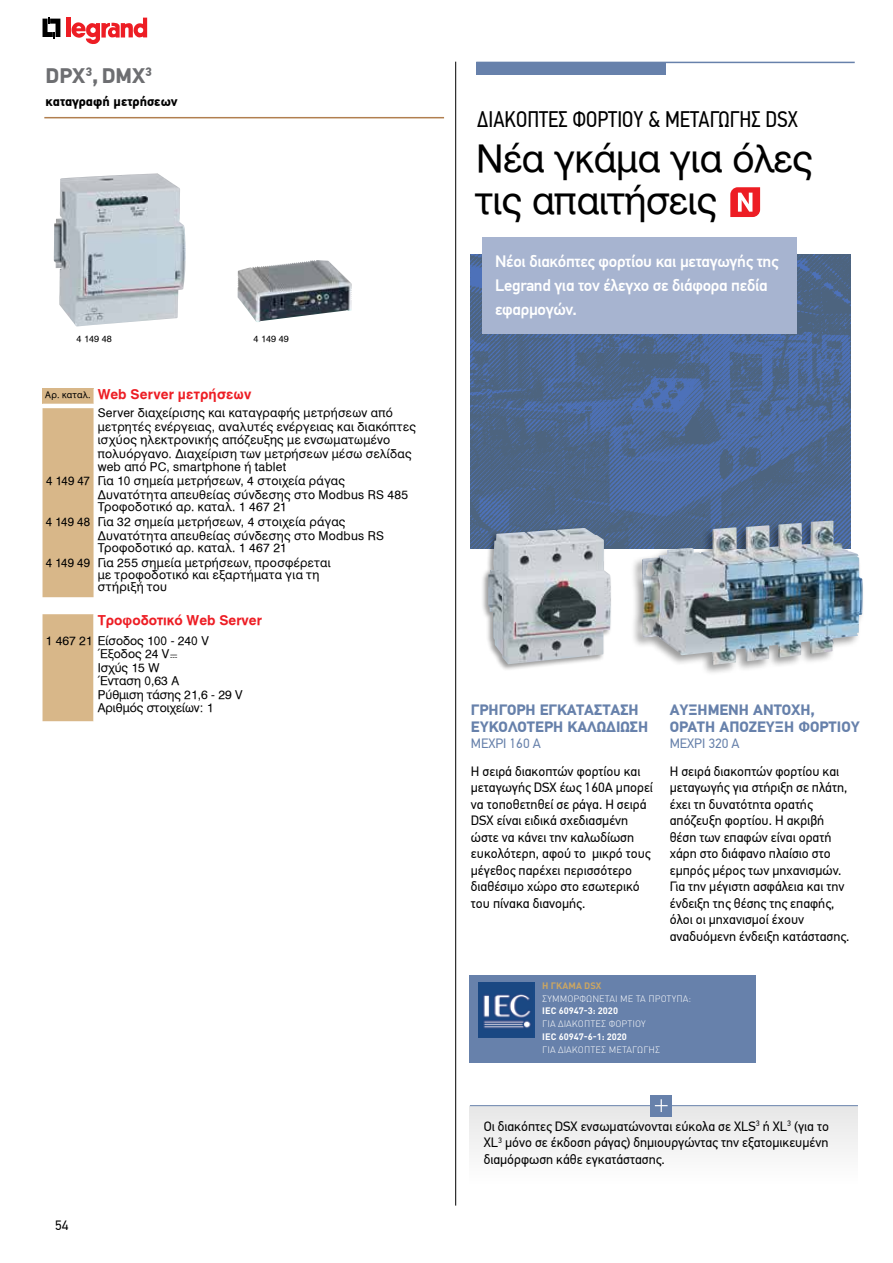
<style>
.page{position:relative;width:893px;height:1263px;background:#fff}
.page>*{position:absolute;margin:0;border:0;box-sizing:border-box;transform-origin:0 0}
.t1{font:37.5px/42px "UB Helvetica Normal";letter-spacing:-.01em;color:#000}
.t2{font:22.5px "PF Din Text Cond Pro";color:#000}
.t3{font:700 21px "PF Din Text Pro";color:#6d6e71}
.t4{font:500 16.5px/24px "PF Din Text Pro";letter-spacing:-.02em;color:#fff}
.t5{font:700 15px/16.5px "PF Din Text Pro";color:#6781ab}
.t6{font:13.5px/16.5px "PF Din Text Pro";color:#000}
.t7{font:13.5px "UB Helvetica Bold";color:#ed1d24}
.t8{font:700 13.5px "PF Din Text Pro";color:#000}
.t9{font:13.5px "PF Din Text Pro";color:#6781ab}
.t10{font:12px/15.3px "UB Helvetica Normal";letter-spacing:.025em;color:#000;text-align:center}
.t11{font:12px/12px "UB Helvetica Normal";letter-spacing:.025em;color:#000;scale:.95 1}
.t12{font:12px/13.5px "UB Helvetica Normal";color:#000}
.t13{font:300 9.3px "DIN Pro";letter-spacing:.01em;color:#fff}
.t14{font:700 9.3px "DIN Pro";color:#fff}
.t15{font:700 9.3px "DIN Pro";letter-spacing:.01em;color:#cba662}
.t16{font:9px "UB Helvetica Normal";color:#000}
.s1{font-family:"UB Helvetica Normal";font-size:9px;color:#000}
.s2{font-family:"Legrand 2007"}
</style>
<div class="page">
<hr style="left:67px;top:18px;width:4px;height:19px;background:#ed1d24">
<svg style="left:43px;top:17px;width:17px;height:22px"></svg>
<svg style="left:71px;top:18px;width:76px;height:26px"></svg>
<img style="left:470px;top:254px;width:380px;height:295px">
<div style="left:482px;top:237px;width:315px;height:97px;background:#a7b4d0"></div>
<svg style="left:730px;top:187px;width:30px;height:30px"></svg>
<hr style="left:44px;top:117px;width:400px;height:1px;background:#b17f4f">
<div style="left:43px;top:389px;width:51px;height:15px;background:#d8b789"></div>
<div style="left:43px;top:408px;width:51px;height:189px;background:#d8b789"></div>
<div style="left:43px;top:614px;width:51px;height:107px;background:#d8b789"></div>
<img style="left:54px;top:173px;width:132px;height:154px">
<img style="left:253px;top:260px;width:64px;height:8px">
<div style="left:476px;top:63px;width:189px;height:12px;background:#6781ab"></div>
<hr style="left:455px;top:62px;width:1px;height:1143px;background:#000">
<div style="left:480px;top:527px;width:132px;height:145px;background:#000;opacity:.4"></div>
<img style="left:488px;top:528px;width:123px;height:136px">
<div style="left:470px;top:975px;width:286px;height:87px;background:#6781ab"></div>
<img style="left:478px;top:982px;width:56px;height:56px">
<hr style="left:476px;top:62px;width:379px;height:1px;background:#6781ab">
<div style="left:470px;top:1106px;width:388px;height:80px;background:#f3f3f3"></div>
<hr style="left:470px;top:1105px;width:388px;height:1px;background:#6781ab">
<div style="left:651px;top:1095px;width:21px;height:21px;background:#6781ab"></div>
<svg style="left:655px;top:1099px;width:13px;height:13px"></svg>
<div style="left:630px;top:518px;width:235px;height:158px;background:#000;opacity:.4"></div>
<img style="left:642px;top:521px;width:221px;height:144px">
<h3 class="t3" style="left:46px;top:63px;width:108px">DPX<sup>3</sup>, DMX<sup>3</sup></h3>
<p class="t8" style="left:46px;top:93px;width:134px">καταγραφή μετρήσεων</p>
<p class="t16" style="left:76px;top:334px;width:37px">4 149 48</p>
<p class="t16" style="left:254px;top:334px;width:37px">4 149 49</p>
<p class="t7" style="left:45px;top:386px;width:208px"><span class="s1">Αρ. καταλ.</span> Web Server μετρήσεων</p>
<p class="t10" style="left:98px;top:406px;width:297px">Server διαχείρισης και καταγραφής μετρήσεων από</p>
<p class="t10" style="left:98px;top:419px;width:320px">μετρητές ενέργειας, αναλυτές ενέργειας και διακόπτες</p>
<p class="t10" style="left:98px;top:433px;width:294px">ισχύος ηλεκτρονικής απόζευξης με ενσωματωμένο</p>
<p class="t10" style="left:98px;top:446px;width:315px">πολυόργανο. Διαχείριση των μετρήσεων μέσω σελίδας</p>
<p class="t10" style="left:98px;top:460px;width:190px">web από PC, smartphone ή tablet</p>
<p class="t11" style="left:46px;top:475px;width:316px">4 149 47 Για 10 σημεία μετρήσεων, 4 στοιχεία ράγας</p>
<p class="t10" style="left:98px;top:487px;width:312px">Δυνατότητα απευθείας σύνδεσης στο Modbus RS 485</p>
<p class="t10" style="left:46px;top:499px;width:301px">Τροφοδοτικό αρ. καταλ. 1 467 21<br>4 149 48 Για 32 σημεία μετρήσεων, 4 στοιχεία ράγας</p>
<p class="t10" style="left:98px;top:530px;width:288px;line-height:12px;text-align:left">Δυνατότητα απευθείας σύνδεσης στο Modbus RS<br>Τροφοδοτικό αρ. καταλ. 1 467 21</p>
<p class="t11" style="left:98px;top:557px;width:247px;text-indent:-52px">4 149 49 Για 255 σημεία μετρήσεων, προσφέρεται με τροφοδοτικό και εξαρτήματα για τη στήριξή του</p>
<p class="t7" style="left:98px;top:613px;width:166px">Τροφοδοτικό Web Server</p>
<p class="t12" style="left:98px;top:634px;width:146px;text-indent:-52px">1 467 21 Είσοδος 100 - 240 V<br>Έξοδος 24 V<span class="s2">=<br></span>Ισχύς 15 W<br>Ένταση 0,63 Α<br>Ρύθμιση τάσης 21,6 - 29 V<br>Αριθμός στοιχείων: 1</p>
<p class="t6" style="left:55px;top:1218px;width:15px">54</p>
<h2 class="t2" style="left:477px;top:106px;width:322px">ΔΙΑΚΌΠΤΕΣ ΦΟΡΤΊΟΥ &amp; ΜΕΤΑΓΩΓΉΣ DSX</h2>
<h1 class="t1" style="left:476px;top:138px;width:338px">Nέα γκάμα για όλες τις απαιτήσεις</h1>
<p class="t4" style="left:495px;top:249px;width:285px">Νέοι διακόπτες φορτίου και μεταγωγής της<br>Legrand για τον έλεγχο σε διάφορα πεδία εφαρμογών.</p>
<p class="t5" style="left:471px;top:702px;width:179px">ΓΡΉΓΟΡΗ ΕΓΚΑΤΆΣΤΑΣΗ<br>ΕΥΚΟΛΌΤΕΡΗ ΚΑΛΩΔΊΩΣΗ</p>
<p class="t9" style="left:471px;top:735px;width:71px">ΜΈΧΡΙ 160 Α</p>
<p class="t6" style="left:471px;top:763px;width:184px">Η σειρά διακοπτών φορτίου και μεταγωγής DSX έως 160Α μπορεί να τοποθετηθεί σε ράγα. Η σειρά<br>DSX είναι ειδικά σχεδιασμένη ώστε να κάνει την καλωδίωση ευκολότερη, αφού το μικρό τους μέγεθος παρέχει περισσότερο διαθέσιμο χώρο στο εσωτερικό του πίνακα διανομής.</p>
<p class="t5" style="left:670px;top:702px;width:192px">ΑΥΞΗΜΈΝΗ ΑΝΤΟΧΉ,<br>ΟΡΑΤΉ ΑΠΌΖΕΥΞΗ ΦΟΡΤΊΟΥ</p>
<p class="t9" style="left:670px;top:735px;width:71px">ΜΈΧΡΙ 320 Α</p>
<p class="t6" style="left:670px;top:763px;width:181px">Η σειρά διακοπτών φορτίου και μεταγωγής για στήριξη σε πλάτη, έχει τη δυνατότητα ορατής απόζευξη φορτίου. Η ακριβή θέση των επαφών είναι ορατή χάρη στο διάφανο πλαίσιο στο εμπρός μέρος των μηχανισμών.<br>Για την μέγιστη ασφάλεια και την ένδειξη της θέσης της επαφής, όλοι οι μηχανισμοί έχουν αναδυόμενη ένδειξη κατάστασης.</p>
<p class="t15" style="left:542px;top:977px;width:61px">Η ΓΚΑΜΑ DSX</p>
<p class="t13" style="left:542px;top:991px;width:150px">ΣΥΜΜΟΡΦΏΝΕΤΑΙ ΜΕ ΤΑ ΠΡΌΤΥΠΑ:</p>
<p class="t14" style="left:542px;top:1003px;width:77px">IEC 60947-3: 2020</p>
<p class="t13" style="left:542px;top:1017px;width:105px">ΓΙΑ ΔΙΑΚΌ ΠΤΕΣ ΦΟΡΤΊ ΟΥ</p>
<p class="t14" style="left:542px;top:1029px;width:86px">IEC 60947-6-1: 2020</p>
<p class="t13" style="left:542px;top:1043px;width:120px">ΓΙΑ ΔΙΑΚΌ ΠΤΕΣ ΜΕΤΑΓΩ ΓΉΣ</p>
<p class="t6" style="left:484px;top:1118px;width:347px;text-align:justify">Οι διακόπτες DSX ενσωματώνονται εύκολα σε XLS<sup>3</sup> ή XL<sup>3</sup> (για το XL<sup>3</sup> μόνο σε έκδοση ράγας) δημιουργώντας την εξατομικευμένη διαμόρφωση κάθε εγκατάστασης.</p>
</div>
